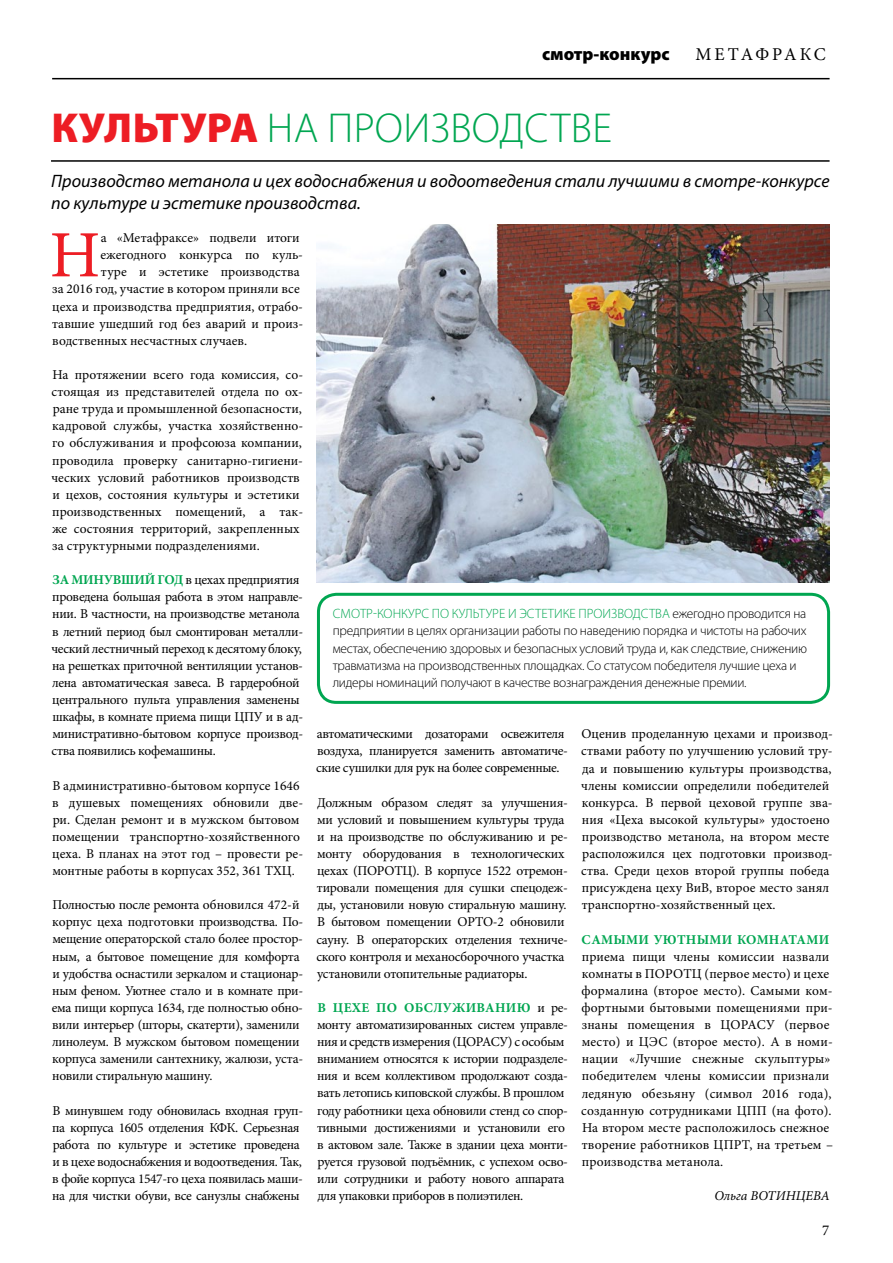
<style>
.page{position:relative;width:893px;height:1263px;background:#fff}
.page>*{position:absolute;margin:0;border:0;box-sizing:border-box;transform-origin:0 0}
.t1{font:66.15px "Minion Pro";color:#ed1d24}
.t2{font:300 42px "Myriad Pro";letter-spacing:.01em;color:#00a651}
.t3{font:italic 18px/21.6px "Myriad Pro";color:#000}
.t4{font:900 18px "Myriad Pro";color:#000}
.t5{font:18px "Minion Pro";letter-spacing:.15em;color:#000}
.t6{font:15px "Minion Pro";color:#000}
.t7{font:13.5px/17.1px "Minion Pro";letter-spacing:-.015em;color:#000}
.t8{font:13.5px/17.1px "Minion Pro";letter-spacing:.01em;color:#000}
.t9{font:300 13.5px/17.1px "Myriad Pro";letter-spacing:-.02em;color:#000}
.t10{font:700 13.5px "Minion Pro";letter-spacing:.02em;color:#00a651}
.t11{font:italic 13.5px "Minion Pro";color:#000}
.s1{font-weight:900;color:#ed1d24}
.s2{font-weight:700;color:#00a651}
.s3{color:#00a651}
</style>
<div class="page">
<hr style="left:52px;top:78px;width:778px;height:1px;background:#000">
<hr style="left:51px;top:160px;width:779px;height:2px;background:#000">
<img style="left:316px;top:225px;width:513px;height:358px">
<div style="left:317px;top:593px;width:513px;height:111px;border:3px solid #00a651;border-radius:18px"></div>
<h3 class="t4" style="left:542px;top:42px;width:129px">смотр-конкурс</h3>
<h3 class="t5" style="left:695px;top:42px;width:132px">МЕТАФРАКС</h3>
<h2 class="t2" style="left:51px;top:103px;width:557px"><span class="s1">культура</span> на прои зводстве</h2>
<h3 class="t3" style="left:51px;top:170px;width:780px">Производство метанола и цех водоснабжения и водоотведения стали лучшими в смотре-конкурсе по культуре и эстетике производства.</h3>
<h1 class="t1" style="left:50px;top:211px;width:52px">Н</h1>
<p class="t7" style="left:101px;top:229px;width:200px">а «Метафраксе» подвели итоги</p>
<p class="t7" style="left:101px;top:246px;width:204px">ежегодного конкурса по куль-</p>
<p class="t7" style="left:101px;top:264px;width:200px">туре и эстетике производства</p>
<p class="t7" style="left:52px;top:281px;width:249px">за 2016 год, участие в котором приняли все</p>
<p class="t7" style="left:52px;top:298px;width:252px">цеха и производства предприятия, отрабо-</p>
<p class="t7" style="left:52px;top:315px;width:252px">тавшие ушедший год без аварий и произ-</p>
<p class="t7" style="left:52px;top:332px;width:196px">водственных несчастных случаев.</p>
<p class="t7" style="left:51px;top:366px;width:253px">На протяжении всего года комиссия, со&shy;стоящая из представителей отдела по ох&shy;ране труда и промышленной безопасности, кадровой службы, участка хозяйственно&shy;го обслуживания и профсоюза компании, проводила проверку санитарно-гигиени&shy;ческих условий работников производств и цехов, состояния культуры и эстетики производственных помещений, а так&shy;же состояния территорий, закрепленных за структурными подразделениями.</p>
<p class="t7" style="left:52px;top:571px;width:253px"><span class="s2">За минувший год</span> в цехах предприятия проведена большая работа в этом направле&shy;нии. В частности, на производстве метанола в летний период был смонтирован металли&shy;ческий лестничный переход к десятому блоку, на решетках приточной вентиляции установ&shy;лена автоматическая завеса. В гардеробной центрального пульта управления заменены шкафы, в комнате приема пищи ЦПУ и в ад&shy;министративно-бытовом корпусе производ&shy;ства появились кофемашины.</p>
<p class="t7" style="left:52px;top:777px;width:252px">В административно-бытовом корпусе 1646 в душевых помещениях обновили две&shy;ри. Сделан ремонт и в мужском бытовом помещении транспортно-хозяйственного цеха. В планах на этот год – провести ре&shy;монтные работы в корпусах 352, 361 ТХЦ.</p>
<p class="t7" style="left:52px;top:896px;width:253px">Полностью после ремонта обновился 472-й корпус цеха подготовки производства. По&shy;мещение операторской стало более простор&shy;ным, а бытовое помещение для комфорта и удобства оснастили зеркалом и стационар&shy;ным феном. Уютнее стало и в комнате при&shy;ема пищи корпуса 1634, где полностью обно&shy;вили интерьер (шторы, скатерти), заменили линолеум. В мужском бытовом помещении корпуса заменили сантехнику, жалюзи, уста&shy;новили стиральную машину.</p>
<p class="t7" style="left:52px;top:1102px;width:252px">В минувшем году обновилась входная груп&shy;па корпуса 1605 отделения КФК. Серьезная работа по культуре и эстетике проведена и в цехе водоснабжения и водоотведения. Так, в фойе корпуса 1547‑го цеха появилась маши&shy;на для чистки обуви, все санузлы снабжены</p>
<p class="t9" style="left:333px;top:605px;width:476px"><span class="s3">Смотр-конкурс по культуре и эстети ке прои зводства</span> ежегодно проводится на предприятии в целях организации работы по наведению порядка и чистоты на рабочих местах, обеспечению здоровых и безопасных условий труда и, как следствие, снижению травматизма на производственных площадках. Со статусом победителя лучшие цеха и лидеры номинаций получают в качестве вознаграждения денежные премии.</p>
<p class="t7" style="left:581px;top:725px;width:253px">Оценив проделанную цехами и производ&shy;ствами работу по улучшению условий тру&shy;да и повышению культуры производства, члены комиссии определили победителей конкурса. В первой цеховой группе зва&shy;ния «Цеха высокой культуры» удостоено производство метанола, на втором месте расположился цех подготовки производ&shy;ства. Среди цехов второй группы победа присуждена цеху ВиВ, второе место занял транспортно-хозяйственный цех.</p>
<p class="t10" style="left:582px;top:930px;width:249px">Самыми уютными комнатами</p>
<p class="t8" style="left:581px;top:948px;width:253px">приема пищи члены комиссии назвали комнаты в ПОРОТЦ (первое место) и цехе формалина (второе место). Самыми ком&shy;фортными бытовыми помещениями при&shy;знаны помещения в ЦОРАСУ (первое место) и ЦЭС (второе место). А в номи&shy;нации «Лучшие снежные скульптуры» победителем члены комиссии признали ледяную обезьяну (символ 2016 года), созданную сотрудниками ЦПП (на фото).<br>На втором месте расположилось снежное творение работников ЦПРТ, на третьем – производства метанола.</p>
<p class="t11" style="left:714px;top:1187px;width:117px">Ольга ВОТИНЦЕВА</p>
<p class="t7" style="left:316px;top:725px;width:253px">автоматическими дозаторами освежителя воздуха, планируется заменить автоматиче&shy;ские сушилки для рук на более современные.</p>
<p class="t7" style="left:316px;top:794px;width:253px">Должным образом следят за улучшения&shy;ми условий и повышением культуры труда и на производстве по обслуживанию и ре&shy;монту оборудования в технологических цехах (ПОРОТЦ). В корпусе 1522 отремон&shy;тировали помещения для сушки спецодеж&shy;ды, установили новую стиральную машину.<br>В бытовом помещении ОРТО-2 обновили сауну. В операторских отделения техниче&shy;ского контроля и механосборочного участка установили отопительные радиаторы.</p>
<p class="t7" style="left:317px;top:999px;width:252px"><span class="s2">В цехе по обслуживанию</span> и ре&shy;монту автоматизированных систем управле&shy;ния и средств измерения (ЦОРАСУ) с особым вниманием относятся к истории подразделе&shy;ния и всем коллективом продолжают созда&shy;вать летопись киповской службы. В прошлом году работники цеха обновили стенд со спор&shy;тивными достижениями и установили его в актовом зале. Также в здании цеха монти&shy;руется грузовой подъёмник, с успехом осво&shy;или сотрудники и работу нового аппарата для упаковки приборов в полиэтилен.</p>
<p class="t6" style="left:822px;top:1220px;width:9px">7</p>
</div>
